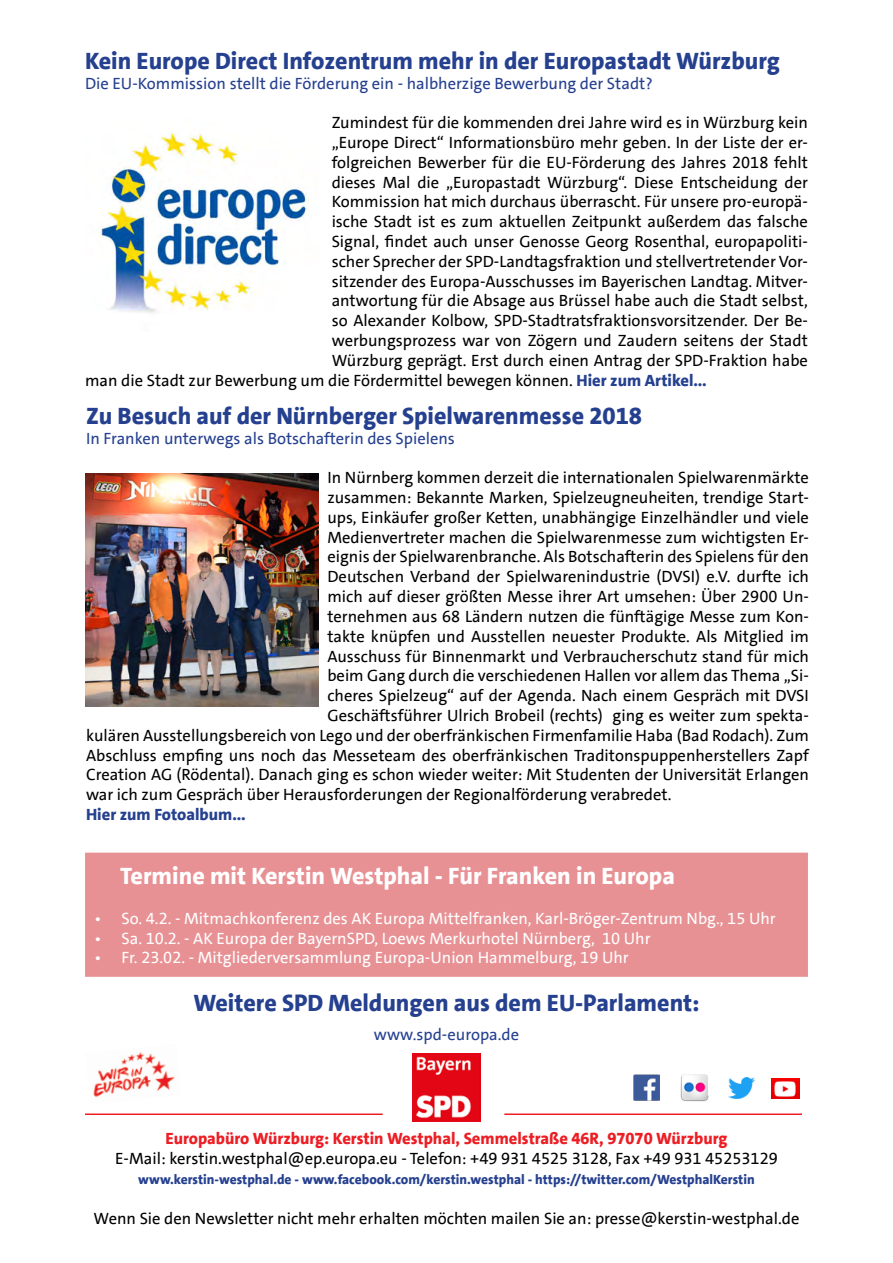
<style>
.page{position:relative;width:893px;height:1263px;background:#fff}
.page>*{position:absolute;margin:0;border:0;box-sizing:border-box;transform-origin:0 0}
.t1{font:800 24px "SPD The Sans";color:#25408f}
.t2{font:800 24px "SPD The Sans";color:#fff}
.t3{font:16.5px "SPD The Sans";color:#000}
.t4{font:16.5px "SPD The Sans";color:#fff}
.t5{font:16.5px "SPD The Sans";color:#25408f}
.t6{font:800 16.5px "SPD The Sans";color:#ed1d24}
.t7{font:800 16.5px "SPD The Sans";color:#25408f}
.t8{font:800 13.5px "SPD The Sans";color:#25408f}
.s1{font-weight:800;color:#25408f}
</style>
<div class="page">
<div style="left:85px;top:853px;width:723px;height:124px;background:#e89194"></div>
<img style="left:93px;top:1052px;width:82px;height:46px">
<hr style="left:85px;top:1113px;width:298px;height:2px;background:#ed1d24">
<img style="left:412px;top:1053px;width:68px;height:68px">
<hr style="left:504px;top:1113px;width:298px;height:2px;background:#ed1d24">
<img style="left:680px;top:1074px;width:28px;height:28px">
<img style="left:728px;top:1077px;width:26px;height:21px">
<img style="left:771px;top:1078px;width:28px;height:20px">
<img style="left:633px;top:1074px;width:27px;height:27px">
<img style="left:99px;top:133px;width:210px;height:180px">
<img style="left:85px;top:473px;width:234px;height:234px">
<h1 class="t1" style="left:85px;top:45px;width:696px">Kein Europe Direct Infozentrum mehr in der Europastadt Würzburg</h1>
<p class="t5" style="left:85px;top:72px;width:569px">Die EU-Kommission stellt die Förderung ein - halbherzige Bewerbung der Stadt?</p>
<p class="t3" style="left:332px;top:112px;width:478px">Zumindest für die kommenden drei Jahre wird es in Würzburg kein</p>
<p class="t3" style="left:332px;top:132px;width:478px">„Europe Direct“ Informationsbüro mehr geben. In der Liste der er-</p>
<p class="t3" style="left:332px;top:152px;width:478px">folgreichen Bewerber für die EU-Förderung des Jahres 2018 fehlt</p>
<p class="t3" style="left:332px;top:171px;width:478px">dieses Mal die „Europastadt Würzburg“. Diese Entscheidung der</p>
<p class="t3" style="left:332px;top:191px;width:478px">Kommission hat mich durchaus überrascht. Für unsere pro-europä-</p>
<p class="t3" style="left:332px;top:211px;width:478px">ische Stadt ist es zum aktuellen Zeitpunkt außerdem das falsche</p>
<p class="t3" style="left:332px;top:231px;width:478px">Signal, findet auch unser Genosse Georg Rosenthal, europapoliti-</p>
<p class="t3" style="left:332px;top:251px;width:478px">scher Sprecher der SPD-Landtagsfraktion und stellvertretender Vor-</p>
<p class="t3" style="left:332px;top:270px;width:478px">sitzender des Europa-Ausschusses im Bayerischen Landtag. Mitver-</p>
<p class="t3" style="left:332px;top:290px;width:478px">antwortung für die Absage aus Brüssel habe auch die Stadt selbst,</p>
<p class="t3" style="left:332px;top:310px;width:478px">so Alexander Kolbow, SPD-Stadtratsfraktionsvorsitzender. Der Be-</p>
<p class="t3" style="left:332px;top:330px;width:478px">werbungsprozess war von Zögern und Zaudern seitens der Stadt</p>
<p class="t3" style="left:332px;top:350px;width:478px">Würzburg geprägt. Erst durch einen Antrag der SPD-Fraktion habe</p>
<p class="t3" style="left:85px;top:369px;width:623px">man die Stadt zur Bewerbung um die Fördermittel bewegen können. <span class="s1">Hier zum Artikel...</span></p>
<h1 class="t1" style="left:86px;top:400px;width:558px">Zu Besuch auf der Nürnberger Spielwarenmesse 2018</h1>
<p class="t5" style="left:86px;top:427px;width:370px">In Franken unterwegs als Botschafterin des Spielens</p>
<p class="t3" style="left:327px;top:467px;width:483px">In Nürnberg kommen derzeit die internationalen Spielwarenmärkte</p>
<p class="t3" style="left:327px;top:487px;width:483px">zusammen: Bekannte Marken, Spielzeugneuheiten, trendige Start-</p>
<p class="t3" style="left:327px;top:507px;width:483px">ups, Einkäufer großer Ketten, unabhängige Einzelhändler und viele</p>
<p class="t3" style="left:327px;top:526px;width:483px">Medienvertreter machen die Spielwarenmesse zum wichtigsten Er-</p>
<p class="t3" style="left:327px;top:546px;width:483px">eignis der Spielwarenbranche. Als Botschafterin des Spielens für den</p>
<p class="t3" style="left:327px;top:566px;width:483px">Deutschen Verband der Spielwarenindustrie (DVSI) e.V. durfte ich</p>
<p class="t3" style="left:327px;top:586px;width:483px">mich auf dieser größten Messe ihrer Art umsehen: Über 2900 Un-</p>
<p class="t3" style="left:327px;top:606px;width:483px">ternehmen aus 68 Ländern nutzen die fünftägige Messe zum Kon-</p>
<p class="t3" style="left:327px;top:625px;width:483px">takte knüpfen und Ausstellen neuester Produkte. Als Mitglied im</p>
<p class="t3" style="left:327px;top:645px;width:483px">Ausschuss für Binnenmarkt und Verbraucherschutz stand für mich</p>
<p class="t3" style="left:327px;top:665px;width:483px">beim Gang durch die verschiedenen Hallen vor allem das Thema „Si-</p>
<p class="t3" style="left:327px;top:685px;width:483px">cheres Spielzeug“ auf der Agenda. Nach einem Gespräch mit DVSI</p>
<p class="t3" style="left:327px;top:705px;width:483px">Geschäftsführer Ulrich Brobeil (rechts) ging es weiter zum spekta-</p>
<p class="t3" style="left:86px;top:724px;width:724px">kulären Ausstellungsbereich von Lego und der oberfränkischen Firmenfamilie Haba (Bad Rodach). Zum</p>
<p class="t3" style="left:86px;top:744px;width:724px">Abschluss empfing uns noch das Messeteam des oberfränkischen Traditonspuppenherstellers Zapf</p>
<p class="t3" style="left:86px;top:764px;width:724px">Creation AG (Rödental). Danach ging es schon wieder weiter: Mit Studenten der Universität Erlangen</p>
<p class="t3" style="left:86px;top:784px;width:587px">war ich zum Gespräch über Herausforderungen der Regionalförderung verabredet.</p>
<p class="t7" style="left:86px;top:804px;width:161px">Hier zum Fotoalbum...</p>
<h1 class="t2" style="left:120px;top:861px;width:556px">Termine mit Kerstin Westphal - Für Franken in Europa</h1>
<p class="t4" style="left:95px;top:908px;width:683px">• So. 4.2. - Mitmachkonferenz des AK Europa Mittelfranken, Karl-Bröger-Zentrum Nbg., 15 Uhr</p>
<p class="t4" style="left:95px;top:927px;width:557px">• Sa. 10.2. - AK Europa der BayernSPD, Loews Merkurhotel Nürnberg, 10 Uhr</p>
<p class="t4" style="left:95px;top:947px;width:536px">• Fr. 23.02. - Mitgliederversammlung Europa-Union Hammelburg, 19 Uhr</p>
<h1 class="t1" style="left:193px;top:988px;width:508px">Weitere SPD Meldungen aus dem EU-Parlament:</h1>
<p class="t5" style="left:374px;top:1024px;width:147px">www.spd-europa.de</p>
<p class="t6" style="left:165px;top:1128px;width:564px">Europabüro Würzburg: Kerstin Westphal, Semmelstraße 46R, 97070 Würzburg</p>
<p class="t3" style="left:115px;top:1148px;width:664px">E-Mail: kerstin.westphal@ep.europa.eu - Telefon: +49 931 4525 3128, Fax +49 931 45253129</p>
<p class="t8" style="left:138px;top:1171px;width:618px">www.kerstin-westphal.de - www.facebook.com/kerstin.westphal - https://twitter.com/WestphalKerstin</p>
<p class="t3" style="left:94px;top:1207px;width:707px">Wenn Sie den Newsletter nicht mehr erhalten möchten mailen Sie an: presse@kerstin-westphal.de</p>
</div>
